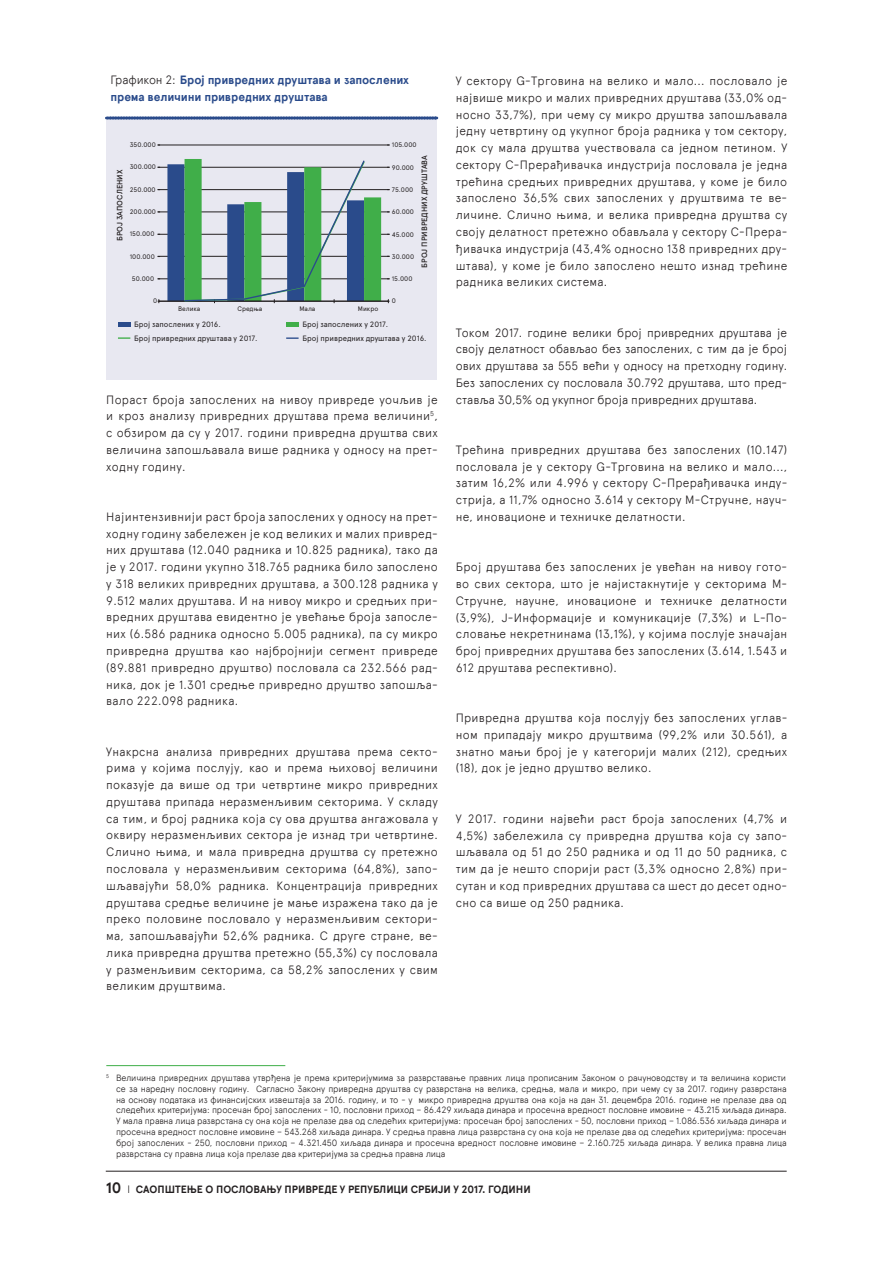
<style>
.page{position:relative;width:893px;height:1263px;background:#fff}
.page>*{position:absolute;margin:0;border:0;box-sizing:border-box;transform-origin:0 0}
.t1{font:300 12px/16.8px "Apercu Pro";letter-spacing:.02em;color:#231f20;text-align:justify}
.t2{font:700 12px/16.5px "Apercu Pro";color:#2a4b8b}
.t3{font:700 10.5px "Apercu Pro";color:#231f20}
.t4{font:300 9px/10.8px "Apercu Pro";letter-spacing:-.015em;color:#231f20;text-align:justify}
.t5{font:7.8px "Apercu Pro";color:#231f20}
.t6{font:500 7.8px "Apercu Pro";color:#231f20}
.t7{font:6.6px "Apercu Pro";letter-spacing:-.005em;color:#231f20}
.t8{font:5.1px "Apercu Pro";letter-spacing:-.005em;color:#231f20}
.s1{font-weight:300;color:#231f20}
.s2{font-size:15px}
.s3{font-weight:300}
</style>
<div class="page">
<hr style="left:106px;top:1171px;width:681px;height:1px;background:#231f20">
<div style="left:106px;top:118px;width:331px;height:261px;background:#e8e8f1"></div>
<svg style="left:106px;top:117px;width:331px;height:2px"></svg>
<hr style="left:158px;top:145px;width:232px;height:1px;background:#231f20">
<hr style="left:158px;top:167px;width:232px;height:1px;background:#231f20">
<hr style="left:158px;top:189px;width:232px;height:1px;background:#231f20">
<hr style="left:158px;top:212px;width:232px;height:1px;background:#231f20">
<hr style="left:158px;top:234px;width:232px;height:1px;background:#231f20">
<hr style="left:158px;top:256px;width:232px;height:1px;background:#231f20">
<hr style="left:158px;top:279px;width:232px;height:1px;background:#231f20">
<hr style="left:118px;top:322px;width:12px;height:4px;background:#2a4b8b">
<hr style="left:286px;top:322px;width:13px;height:4px;background:#40ae49">
<svg style="left:118px;top:337px;width:12px;height:2px"></svg>
<svg style="left:286px;top:337px;width:13px;height:2px"></svg>
<hr style="left:159px;top:300px;width:229px;height:2px;background:#231f20">
<svg style="left:167px;top:159px;width:214px;height:144px"></svg>
<hr style="left:106px;top:1065px;width:179px;height:1px;background:#40ae49">
<p class="t2" style="left:111px;top:72px;width:300px"><span class="s1">Графикон 2:</span> Број привредних друштава и запослених према величини привредних друштава</p>
<p class="t7" style="left:130px;top:140px;width:27px">350.000</p>
<p class="t7" style="left:392px;top:140px;width:26px">105.000</p>
<p class="t7" style="left:130px;top:162px;width:28px">300.000</p>
<p class="t6" style="left:114px;top:241px;width:73px;rotate:-90deg">БРОЈ ЗАПОСЛЕНИХ</p>
<p class="t7" style="left:130px;top:184px;width:27px">250.000</p>
<p class="t7" style="left:130px;top:207px;width:28px">200.000</p>
<p class="t7" style="left:130px;top:229px;width:26px">150.000</p>
<p class="t7" style="left:130px;top:251px;width:26px">100.000</p>
<p class="t6" style="left:418px;top:268px;width:114px;rotate:-90deg">БРОЈ ПРИВРЕДНИХ ДРУШТАВА</p>
<p class="t7" style="left:392px;top:163px;width:24px">90.000</p>
<p class="t7" style="left:392px;top:184px;width:23px">75.000</p>
<p class="t7" style="left:392px;top:207px;width:24px">60.000</p>
<p class="t7" style="left:392px;top:229px;width:24px">45.000</p>
<p class="t7" style="left:392px;top:251px;width:24px">30.000</p>
<p class="t7" style="left:132px;top:274px;width:24px">50.000</p>
<p class="t7" style="left:392px;top:274px;width:22px">15.000</p>
<p class="t7" style="left:153px;top:296px;width:6px">0</p>
<p class="t7" style="left:392px;top:296px;width:6px">0</p>
<p class="t7" style="left:178px;top:304px;width:24px">Велика</p>
<p class="t7" style="left:237px;top:304px;width:26px">Средња</p>
<p class="t7" style="left:299px;top:304px;width:17px">Мала</p>
<p class="t7" style="left:358px;top:304px;width:22px">Микро</p>
<p class="t5" style="left:134px;top:318px;width:88px">Број запослених у 2016.</p>
<p class="t5" style="left:302px;top:318px;width:87px">Број запослених у 2017.</p>
<p class="t5" style="left:134px;top:332px;width:125px">Број привредних друштава у 2017.</p>
<p class="t5" style="left:302px;top:332px;width:126px">Број привредних друштава у 2016.</p>
<p class="t1" style="left:106px;top:390px;width:333px">Пораст броја запослених на нивоу привреде уочљив је и кроз анализу привредних друштава према величини<sup>5</sup>, с обзиром да су у 2017. години привредна друштва свих величина запошљавала више радника у односу на прет&shy;ходну годину.</p>
<p class="t1" style="left:106px;top:507px;width:333px">Најинтензивнији раст броја запослених у односу на прет&shy;ходну годину забележен је код великих и малих привред&shy;них друштава (12.040 радника и 10.825 радника), тако да је у 2017. години укупно 318.765 радника било запослено у 318 великих привредних друштава, а 300.128 радника у 9.512 малих друштава. И на нивоу микро и средњих при&shy;вредних друштава евидентно је увећање броја запосле&shy;них (6.586 радника односно 5.005 радника), па су микро привредна друштва као најбројнији сегмент привреде (89.881 привредно друштво) пословала са 232.566 рад&shy;ника, док је 1.301 средње привредно друштво запошља&shy;вало 222.098 радника.</p>
<p class="t1" style="left:106px;top:742px;width:333px">Унакрсна анализа привредних друштава према секто&shy;рима у којима послују, као и према њиховој величини показује да више од три четвртине микро привредних друштава припада неразменљивим секторима. У складу са тим, и број радника која су ова друштва ангажовала у оквиру неразменљивих сектора је изнад три четвртине.<br>Слично њима, и мала привредна друштва су претежно пословала у неразменљивим секторима (64,8%), запо&shy;шљавајући 58,0% радника. Концентрација привредних друштава средње величине је мање изражена тако да је преко половине пословало у неразменљивим сектори&shy;ма, запошљавајући 52,6% радника. С друге стране, ве&shy;лика привредна друштва претежно (55,3%) су пословала у разменљивим секторима, са 58,2% запослених у свим великим друштвима.</p>
<p class="t8" style="left:149px;top:527px;width:72px">Број запослених 2016. години</p>
<p class="t8" style="left:191px;top:527px;width:4px">у</p>
<p class="t8" style="left:310px;top:527px;width:73px">Број запослених 2017. години</p>
<p class="t8" style="left:351px;top:527px;width:4px">у</p>
<p class="t1" style="left:456px;top:71px;width:333px">У сектору G-Трговина на велико и мало... пословало је највише микро и малих привредних друштава (33,0% од&shy;носно 33,7%), при чему су микро друштва запошљавала једну четвртину од укупног броја радника у том сектору, док су мала друштва учествовала са једном петином. У сектору C-Прерађивачка индустрија пословала је једна трећина средњих привредних друштава, у коме је било запослено 36,5% свих запослених у друштвима те ве&shy;личине. Слично њима, и велика привредна друштва су своју делатност претежно обављала у сектору C-Прера&shy;ђивачка индустрија (43,4% односно 138 привредних дру&shy;штава), у коме је било запослено нешто изнад трећине радника великих система.</p>
<p class="t1" style="left:456px;top:323px;width:333px">Током 2017. године велики број привредних друштава је своју делатност обављао без запослених, с тим да је број ових друштава за 555 већи у односу на претходну годину.<br>Без запослених су пословала 30.792 друштава, што пред&shy;ставља 30,5% од укупног броја привредних друштава.</p>
<p class="t1" style="left:456px;top:440px;width:333px">Трећина привредних друштава без запослених (10.147) пословала је у сектору G-Трговина на велико и мало..., затим 16,2% или 4.996 у сектору C-Прерађивачка инду&shy;стрија, а 11,7% односно 3.614 у сектору М-Стручне, науч&shy;не, иновационе и техничке делатности.</p>
<p class="t1" style="left:456px;top:558px;width:333px">Број друштава без запослених је увећан на нивоу гото&shy;во свих сектора, што је најистакнутије у секторима М-Стручне, научне, иновационе и техничке делатности (3,9%), Ј-Информације и комуникације (7,3%) и L-По&shy;словање некретнинама (13,1%), у којима послује значајан број привредних друштава без запослених (3.614, 1.543 и 612 друштава респективно).</p>
<p class="t1" style="left:456px;top:708px;width:333px">Привредна друштва која послују без запослених углав&shy;ном припадају микро друштвима (99,2% или 30.561), а знатно мањи број је у категорији малих (212), средњих (18), док је једно друштво велико.</p>
<p class="t1" style="left:456px;top:809px;width:333px">У 2017. години највећи раст броја запослених (4,7% и 4,5%) забележила су привредна друштва која су запо&shy;шљавала од 51 до 250 радника и од 11 до 50 радника, с тим да је нешто спорији раст (3,3% односно 2,8%) при&shy;сутан и код привредних друштава са шест до десет одно&shy;сно са више од 250 радника.</p>
<p class="t4" style="left:116px;top:1072px;width:672px;text-indent:-10px"><sup>5</sup> Величина привредних друштава утврђена је према критеријумима за разврставање правних лица прописаним Законом о рачуноводству и та величина користи се за наредну пословну годину. Сагласно Закону привредна друштва су разврстана на велика, средња, мала и микро, при чему су за 2017. годину разврстана на основу података из финансијских извештаја за 2016. годину, и то - у микро привредна друштва она која на дан 31. децембра 2016. године не прелазе два од следећих критеријума: просечан број запослених - 10, пословни приход – 86.429 хиљада динара и просечна вредност пословне имовине – 43.215 хиљада динара.<br>У мала правна лица разврстана су она која не прелазе два од следећих критеријума: просечан број запослених - 50, пословни приход – 1.086.536 хиљада динара и просечна вредност пословне имовине – 543.268 хиљада динара. У средња правна лица разврстана су она која не прелазе два од следећих критеријума: просечан број запослених - 250, пословни приход – 4.321.450 хиљада динара и просечна вредност пословне имовине – 2.160.725 хиљада динара. У велика правна лица разврстана су правна лица која прелазе два критеријума за средња правна лица</p>
<p class="t3" style="left:106px;top:1181px;width:427px"><span class="s2">10</span> <span class="s3">l</span> СаопштењЕ о пословању привреде у Републици Србији у 2017. години</p>
</div>
